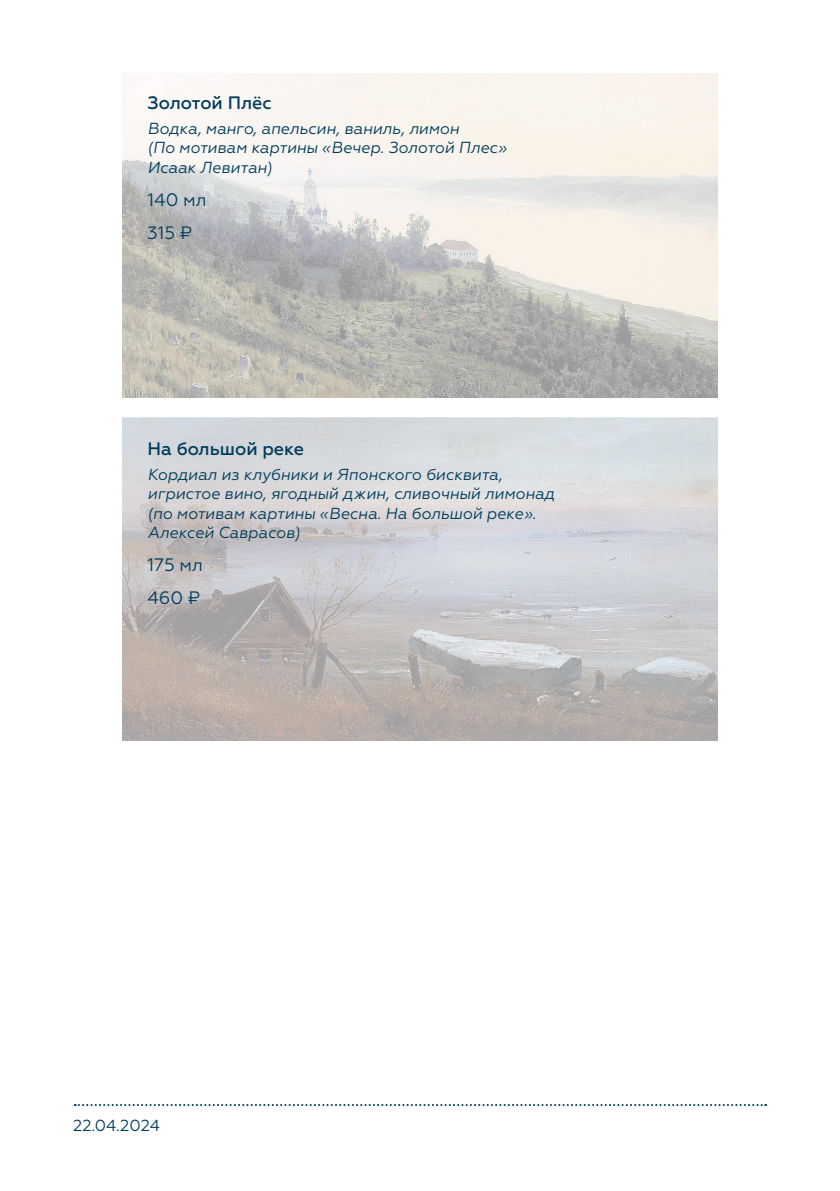
<style>
.page{position:relative;width:840px;height:1191px;background:#fff}
.page>*{position:absolute;margin:0;border:0;box-sizing:border-box;transform-origin:0 0}
.t1{font:500 18px "Geometria";color:#013c5a}
.t2{font:18px/33px "Geometria";color:#013c5a}
.t3{font:italic 16px/19.2px "Geometria";color:#013c5a}
.t4{font:16px "Geometria";color:#013c5a}
</style>
<div class="page">
<svg style="left:75px;top:1104px;width:690px;height:2px"></svg>
<img style="left:122px;top:74px;width:595px;height:323px">
<img style="left:122px;top:417px;width:595px;height:324px">
<p class="t1" style="left:147px;top:93px;width:126px">Золотой плёс</p>
<p class="t3" style="left:147px;top:119px;width:360px">Водка, манго, апельсин, ваниль, лимон<br>(По мотивам картины «Вечер. Золотой Плес»<br>Исаак Левитан)</p>
<p class="t2" style="left:147px;top:183px;width:60px">140 мл<br>315 ₽</p>
<p class="t1" style="left:147px;top:438px;width:158px">на большой реке</p>
<p class="t3" style="left:147px;top:465px;width:408px">Кордиал из клубники и Японского бисквита, игристое вино, ягодный джин, сливочный лимонад (по мотивам картины «Весна. На большой реке».<br>Алексей Саврасов)</p>
<p class="t2" style="left:147px;top:548px;width:57px">175 мл<br>460 ₽</p>
<p class="t4" style="left:73px;top:1116px;width:88px">22.04.2024</p>
</div>
